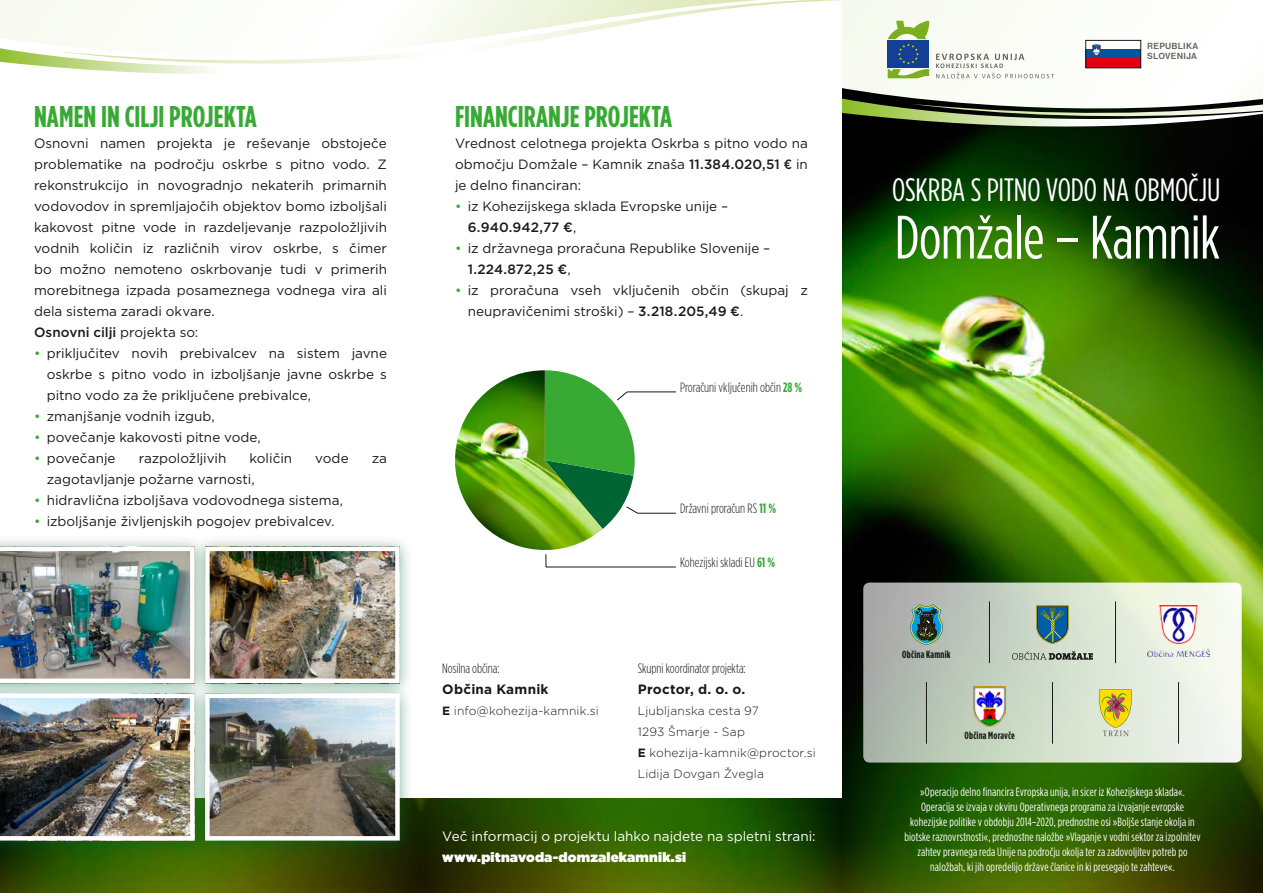
<style>
.page{position:relative;width:1263px;height:893px;background:#fff}
.page>*{position:absolute;margin:0;border:0;box-sizing:border-box;transform-origin:0 0}
.t1{font:61.05px "Gotham Condensed";letter-spacing:-.01em;color:#fff}
.t2{font:32.4px "Gotham Condensed";letter-spacing:-.005em;color:#fff}
.t3{font:700 30px "Gotham Condensed";color:#38aa34}
.t4{font:13.5px/21px "Gotham";color:#1a1a18}
.t5{font:300 13.5px "Gotham Condensed";color:#1a1a18}
.t6{font:13.5px "Gotham";color:#fff}
.t7{font:900 13.5px "Gotham";letter-spacing:.01em;color:#fff}
.t8{font:700 13.5px "Gotham";letter-spacing:.015em;color:#1a1a18}
.t9{font:12px/15px "Gotham Condensed";letter-spacing:.01em;color:#fff;text-align:center}
.t10{font:300 12px/21px "Gotham";letter-spacing:.01em;color:#1a1a18}
.t11{font:700 10.35px "Gotham Condensed";letter-spacing:.02em;color:#1a1a18}
.t12{font:700 9.3px/9.9px "Nimbus San DCE";letter-spacing:.03em;color:#636362}
.s1{font-weight:500}
.s2{color:#38aa34}
.s3{font-weight:700;color:#38aa34}
.s4{font-weight:700}
</style>
<div class="page">
<img style="left:0;top:799px;width:421px;height:94px">
<img style="left:421px;top:799px;width:421px;height:94px">
<img style="left:842px;top:134px;width:421px;height:759px">
<svg style="left:545px;top:391px;width:131px;height:176px"></svg>
<svg style="left:0;top:61px;width:56px;height:7px"></svg>
<svg style="left:56px;top:0;width:786px;height:74px"></svg>
<svg style="left:0;top:0;width:760px;height:61px"></svg>
<svg style="left:842px;top:115px;width:421px;height:19px;background:#474f40"></svg>
<svg style="left:842px;top:0;width:421px;height:115px"></svg>
<div style="left:863px;top:583px;width:379px;height:180px;background:linear-gradient(to right,#a6b2a6,#fbfff4);border-radius:6px"></div>
<svg style="left:936px;top:54px;width:118px;height:24px"></svg>
<svg style="left:888px;top:21px;width:41px;height:57px"></svg>
<div style="left:1086px;top:40px;width:55px;height:10px;background:#fff"></div>
<div style="left:1086px;top:50px;width:55px;height:9px;background:#00559d"></div>
<div style="left:1086px;top:59px;width:55px;height:9px;background:#e3000f"></div>
<div style="left:1086px;top:40px;width:55px;height:28px;border:1px solid #1a1a18"></div>
<svg style="left:1092px;top:44px;width:9px;height:12px"></svg>
<img style="left:973px;top:686px;width:33px;height:40px">
<svg style="left:1036px;top:605px;width:33px;height:39px"></svg>
<svg style="left:1012px;top:651px;width:81px;height:9px"></svg>
<svg style="left:1099px;top:689px;width:32px;height:47px;background:#d4bf56"></svg>
<svg style="left:910px;top:605px;width:32px;height:40px"></svg>
<img style="left:1147px;top:605px;width:63px;height:51px">
<hr style="left:1052px;top:682px;width:1px;height:62px;background:#1a1a18">
<hr style="left:1178px;top:682px;width:1px;height:62px;background:#1a1a18">
<hr style="left:926px;top:682px;width:1px;height:62px;background:#1a1a18">
<hr style="left:1115px;top:601px;width:1px;height:62px;background:#1a1a18">
<hr style="left:989px;top:601px;width:1px;height:62px;background:#1a1a18">
<img style="left:455px;top:370px;width:148px;height:181px">
<div style="left:0;top:534px;width:209px;height:166px;background:#006532;opacity:.5"></div>
<img style="left:0;top:547px;width:191px;height:134px">
<div style="left:191px;top:534px;width:223px;height:166px;background:#006532;opacity:.5"></div>
<img style="left:210px;top:552px;width:185px;height:126px">
<div style="left:205px;top:547px;width:195px;height:136px;border:4px solid #fff"></div>
<div style="left:0;top:681px;width:209px;height:176px;background:#006532;opacity:.5"></div>
<img style="left:0;top:694px;width:191px;height:147px">
<div style="left:191px;top:681px;width:223px;height:176px;background:#006532;opacity:.5"></div>
<img style="left:210px;top:699px;width:185px;height:137px">
<div style="left:205px;top:694px;width:195px;height:147px;border:4px solid #fff"></div>
<h3 class="t3" style="left:34px;top:98px;width:224px">NAMEN IN CILJI PROJEKTA</h3>
<p class="t4" style="left:34px;top:132px;width:354px">Osnovni namen projekta je reševanje obstoječe problematike na področju oskrbe s pitno vodo. Z rekonstrukcijo in novogradnjo nekaterih primarnih vodovodov in spremljajočih objektov bomo izboljšali kakovost pitne vode in razdeljevanje razpoložljivih vodnih količin iz različnih virov oskrbe, s čimer bo možno nemoteno oskrbovanje tudi v primerih morebitnega izpada posameznega vodnega vira ali dela sistema zaradi okvare.<br><span class="s1">Osnovni cilji</span> projekta so:</p>
<p class="t4" style="left:47px;top:342px;width:342px;text-align:justify;text-indent:-13px"><span class="s2">•</span> priključitev novih prebivalcev na sistem javne oskrbe s pitno vodo in izboljšanje javne oskrbe s pitno vodo za že priključene prebivalce,</p>
<p class="t4" style="left:34px;top:405px;width:182px"><span class="s2">•</span> zmanjšanje vodnih izgub,</p>
<p class="t4" style="left:34px;top:426px;width:228px"><span class="s2">•</span> povečanje kakovosti pitne vode,</p>
<p class="t4" style="left:34px;top:447px;width:83px"><span class="s2">•</span> povečanje</p>
<p class="t4" style="left:139px;top:447px;width:89px">razpoložljivih</p>
<p class="t4" style="left:249px;top:447px;width:44px">količin</p>
<p class="t4" style="left:315px;top:447px;width:35px">vode</p>
<p class="t4" style="left:372px;top:447px;width:17px">za</p>
<p class="t4" style="left:47px;top:468px;width:210px">zagotavljanje požarne varnosti,</p>
<p class="t4" style="left:34px;top:489px;width:310px"><span class="s2">•</span> hidravlična izboljšava vodovodnega sistema,</p>
<p class="t4" style="left:34px;top:510px;width:302px"><span class="s2">•</span> izboljšanje življenjskih pogojev prebivalcev.</p>
<h3 class="t3" style="left:455px;top:98px;width:219px">FINANCIRANJE PROJEKTA</h3>
<p class="t4" style="left:455px;top:132px;width:354px;text-align:justify">Vrednost celotnega projekta Oskrba s pitno vodo na območju Domžale – Kamnik znaša <span class="s1">11.384.020,51 €</span> in je delno financiran:</p>
<p class="t4" style="left:468px;top:195px;width:262px;text-indent:-13px"><span class="s2">•</span> iz Kohezijskega sklada Evropske unije –<br><span class="s1">6.940.942,77 €</span>,</p>
<p class="t4" style="left:468px;top:237px;width:304px;text-indent:-13px"><span class="s2">•</span> iz državnega proračuna Republike Slovenije –<br><span class="s1">1.224.872,25 €</span>,</p>
<p class="t4" style="left:468px;top:279px;width:342px;text-indent:-13px"><span class="s2">•</span> iz proračuna vseh vključenih občin (skupaj z neupravičenimi stroški) – <span class="s1">3.218.205,49 €</span>.</p>
<p class="t5" style="left:680px;top:380px;width:124px">Proračuni vključenih občin <span class="s3">28 %</span></p>
<p class="t5" style="left:680px;top:501px;width:97px">Državni proračun RS <span class="s3">11 %</span></p>
<p class="t5" style="left:442px;top:660px;width:59px">Nosilna občina:</p>
<p class="t8" style="left:442px;top:680px;width:108px">Občina Kamnik</p>
<p class="t10" style="left:442px;top:700px;width:158px"><span class="s4">E</span> info@kohezija-kamnik.si</p>
<p class="t5" style="left:680px;top:555px;width:97px">Kohezijski skladi EU <span class="s3">61 %</span></p>
<p class="t5" style="left:638px;top:660px;width:109px">Skupni koordinator projekta:</p>
<p class="t8" style="left:638px;top:680px;width:109px">Proctor, d. o. o.</p>
<p class="t10" style="left:638px;top:700px;width:180px">Ljubljanska cesta 97<br>1293 Šmarje - Sap<br><span class="s4">E</span> kohezija-kamnik@proctor.si<br>Lidija Dovgan Žvegla</p>
<p class="t6" style="left:442px;top:828px;width:375px">Več informacij o projektu lahko najdete na spletni strani:</p>
<p class="t7" style="left:442px;top:847px;width:246px">www.pitnavoda-domzalekamnik.si</p>
<p class="t12" style="left:1147px;top:41px;width:53px">REPUBLIKA<br>SLOVENIJA</p>
<h2 class="t2" style="left:892px;top:171px;width:330px">OSKRBA S PITNO VODO NA OBMOČJU</h2>
<h1 class="t1" style="left:895px;top:202px;width:327px">Domžale – Kamnik</h1>
<p class="t11" style="left:902px;top:648px;width:50px">Občina Kamnik</p>
<p class="t11" style="left:964px;top:729px;width:52px">Občina Moravče</p>
<p class="t9" style="left:904px;top:784px;width:298px">»Operacijo delno financira Evropska unija, in sicer iz Kohezijskega sklada«.<br>Operacija se izvaja v okviru Operativnega programa za izvajanje evropske kohezijske politike v obdobju 2014–2020, prednostne osi »Boljše stanje okolja in biotske raznovrstnosti«, prednostne naložbe »Vlaganje v vodni sektor za izpolnitev zahtev pravnega reda Unije na področju okolja ter za zadovoljitev potreb po naložbah, ki jih opredelijo države članice in ki presegajo te zahteve«.</p>
</div>
